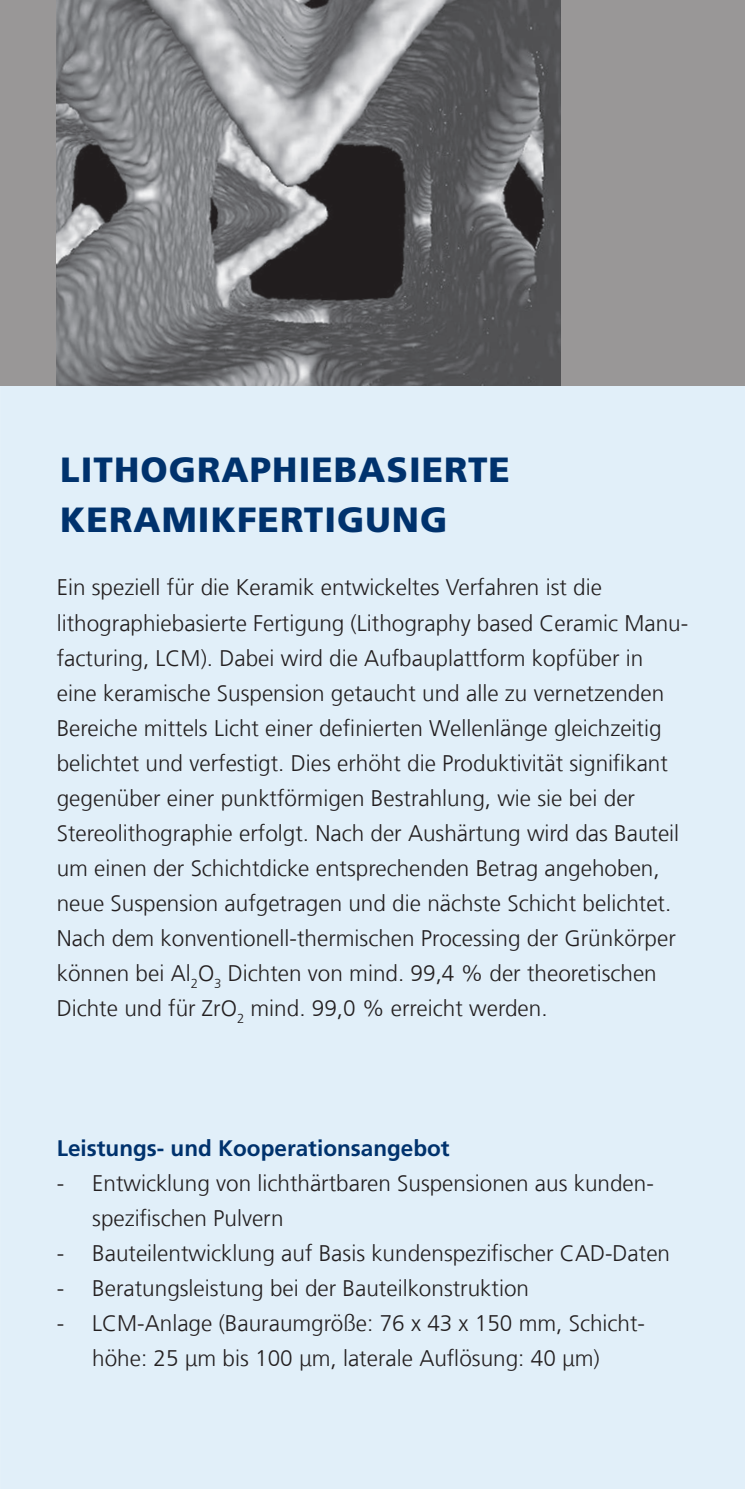
<style>
.page{position:relative;width:745px;height:1489px;background:#fff}
.page>*{position:absolute;margin:0;border:0;box-sizing:border-box;transform-origin:0 0}
.t1{font:900 35px/50px "Frutiger LT Com";letter-spacing:.03em;color:#00326d}
.t2{font:300 22.5px/35px "Frutiger LT Com";color:#231f20}
.t3{font:700 22.5px "Frutiger LT Com";color:#00326d}
</style>
<div class="page">
<hr style="left:744px;top:379px;width:1px;height:1109px;background:#d4e7f6">
<div style="left:0;top:382px;width:744px;height:1106px;background:#e1eff9"></div>
<div style="left:0;top:0;width:744px;height:385px;background:#999797"></div>
<img style="left:57px;top:0;width:503px;height:385px">
<h1 class="t1" style="left:60px;top:444px;width:451px">LITHOGRAPHIEBASIERTE<br>KERAMIKFERTIGUNG</h1>
<p class="t2" style="left:57px;top:570px;width:632px">Ein speziell für die Keramik entwickeltes Verfahren ist die lithographiebasierte Fertigung (Lithography based Ceramic Manu&shy;facturing, LCM). Dabei wird die Aufbauplattform kopfüber in eine keramische Suspension getaucht und alle zu vernetzenden Bereiche mittels Licht einer definierten Wellenlänge gleichzeitig belichtet und verfestigt. Dies erhöht die Produktivität signifikant gegenüber einer punktförmigen Bestrahlung, wie sie bei der Stereolithographie erfolgt. Nach der Aushärtung wird das Bauteil um einen der Schichtdicke entsprechenden Betrag angehoben, neue Suspension aufgetragen und die nächste Schicht belichtet.<br>Nach dem konventionell-thermischen Processing der Grünkörper können bei Al<sub>2</sub>O<sub>3</sub> Dichten von mind. 99,4 % der theoretischen Dichte und für ZrO<sub>2</sub> mind. 99,0 % erreicht werden.</p>
<p class="t3" style="left:57px;top:1134px;width:394px">Leistungs- und Kooperationsangebot</p>
<p class="t2" style="left:92px;top:1165px;width:562px;text-indent:-35px">- Entwicklung von lichthärtbaren Suspensionen aus kunden&shy;spezifischen Pulvern</p>
<p class="t2" style="left:57px;top:1235px;width:614px">- Bauteilentwicklung auf Basis kundenspezifischer CAD-Daten</p>
<p class="t2" style="left:57px;top:1270px;width:473px">- Beratungsleistung bei der Bauteilkonstruktion</p>
<p class="t2" style="left:57px;top:1305px;width:589px;text-align:center">- LCM-Anlage (Bauraumgröße: 76 x 43 x 150 mm, Schicht&shy;höhe: 25 μm bis 100 μm, laterale Auflösung: 40 μm)</p>
</div>
